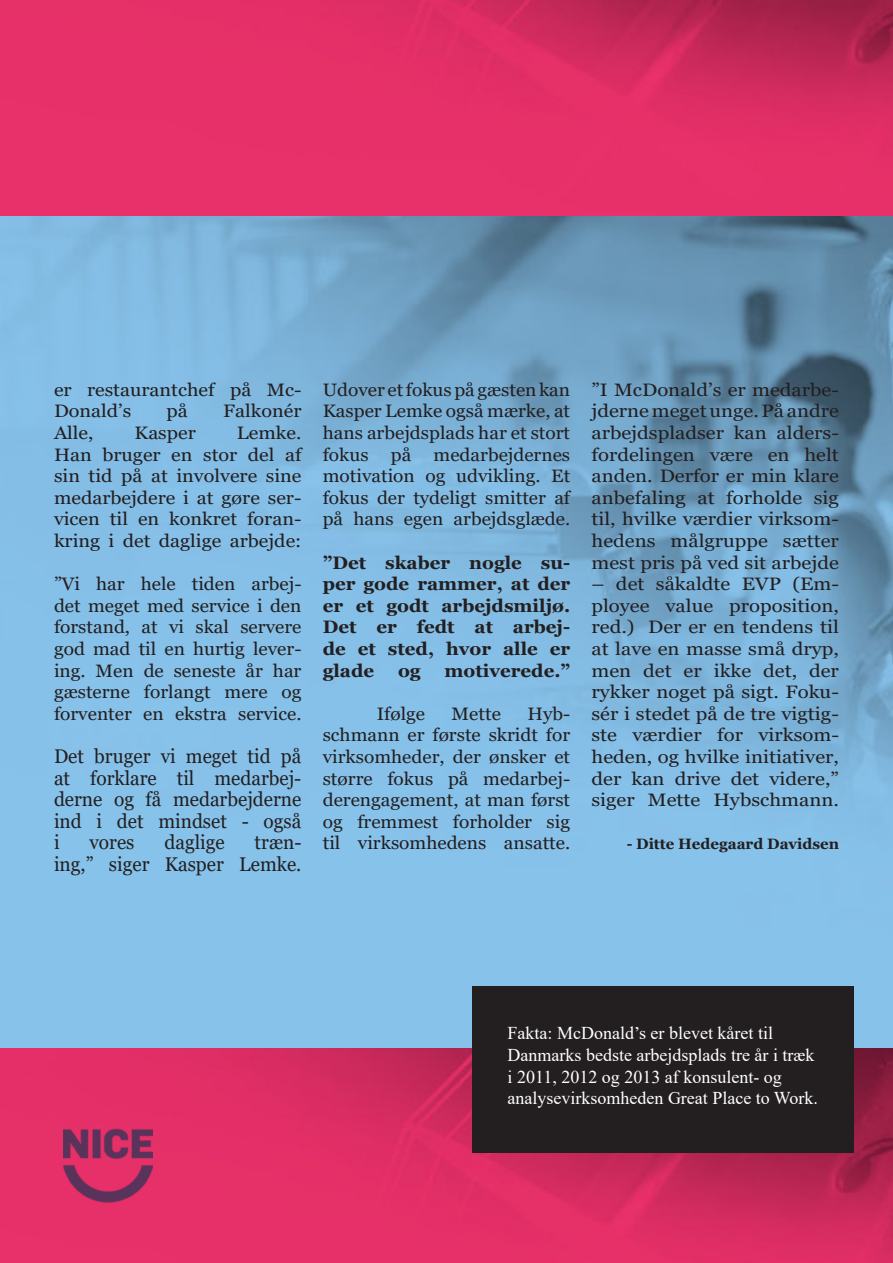
<style>
.page{position:relative;width:893px;height:1263px;background:#fff}
.page>*{position:absolute;margin:0;border:0;box-sizing:border-box;transform-origin:0 0}
.t1{font:19.8px/21.6px "Georgia";color:#231f20;text-align:justify;scale:.96 1}
.t2{font:18px/21.6px "Georgia";color:#231f20;text-align:justify;scale:1.06 1}
.t3{font:18px/21.6px "Georgia";color:#231f20;text-align:justify;scale:1.13 1}
.t4{font:18px/21.6px "Georgia";color:#231f20;scale:1.1 1}
.t5{font:18px/21.6px "Times New Roman";color:#fff}
.t6{font:700 18px/21.6px "Georgia";color:#231f20;text-align:justify;scale:1.04 1}
.t7{font:700 15px "Georgia";color:#231f20}
</style>
<div class="page">
<img style="left:0;top:215px;width:893px;height:833px">
<img style="left:0;top:1048px;width:893px;height:215px">
<img style="left:0;top:0;width:893px;height:215px">
<div style="left:472px;top:986px;width:382px;height:167px;background:#231f20"></div>
<img style="left:64px;top:1121px;width:89px;height:89px">
<p class="t4" style="left:54px;top:379px;width:226px">er restaurantchef på Mc-<br>Donald’s</p>
<p class="t4" style="left:167px;top:401px;width:21px">på</p>
<p class="t4" style="left:223px;top:401px;width:73px">Falkonér</p>
<p class="t4" style="left:54px;top:422px;width:37px">Alle,</p>
<p class="t4" style="left:135px;top:422px;width:57px">Kasper</p>
<p class="t4" style="left:237px;top:422px;width:60px">Lemke.</p>
<p class="t4" style="left:54px;top:444px;width:226px;text-align:justify">Han bruger en stor del af sin tid på at involvere sine medarbejdere i at gøre ser&shy;vicen til en konkret foran&shy;kring i det daglige arbejde:</p>
<p class="t2" style="left:54px;top:574px;width:235px">”Vi har hele tiden arbej&shy;det meget med service i den forstand, at vi skal servere god mad til en hurtig lever&shy;ing. Men de seneste år har gæsterne forlangt mere og forventer en ekstra service.</p>
<p class="t1" style="left:54px;top:746px;width:259px">Det bruger vi meget tid på at forklare til medarbej&shy;derne og få medarbejderne</p>
<p class="t1" style="left:54px;top:811px;width:259px">ind i det mindset - også i</p>
<p class="t1" style="left:89px;top:832px;width:48px">vores</p>
<p class="t1" style="left:164px;top:832px;width:64px">daglige</p>
<p class="t1" style="left:54px;top:832px;width:259px;text-align:right">træn-<br>ing,” siger Kasper Lemke.</p>
<p class="t2" style="left:323px;top:379px;width:235px">Udover et fokus på gæsten kan Kasper Lemke også mærke, at hans arbejdsplads har et stort fokus på medarbejdernes motivation og udvikling. Et fokus der tydeligt smitter af på hans egen arbejdsglæde.</p>
<p class="t6" style="left:323px;top:552px;width:239px">”Det skaber nogle su&shy;per gode rammer, at der er et godt arbejdsmiljø.<br>Det er fedt at arbej&shy;de et sted, hvor alle er glade</p>
<p class="t6" style="left:398px;top:660px;width:23px">og</p>
<p class="t6" style="left:444px;top:660px;width:122px">motiverede.”</p>
<p class="t2" style="left:377px;top:703px;width:47px">Ifølge</p>
<p class="t2" style="left:452px;top:703px;width:48px">Mette</p>
<p class="t2" style="left:323px;top:703px;width:235px;text-indent:205px">Hyb&shy;schmann er første skridt for virksomheder, der ønsker et større fokus på medarbej&shy;derengagement, at man først og fremmest forholder sig til virksomhedens ansatte.</p>
<p class="t3" style="left:591px;top:379px;width:220px">”I McDonald’s er medarbe&shy;jderne meget unge. På andre arbejdspladser kan alders&shy;fordelingen være en helt anden. Derfor er min klare anbefaling at forholde sig til, hvilke værdier virksom&shy;hedens målgruppe sætter mest pris på ved sit arbejde</p>
<p class="t3" style="left:591px;top:574px;width:221px">– det såkaldte EVP (Em&shy;ployee value proposition, red.) Der er en tendens til at lave en masse små dryp, men det er ikke det, der rykker noget på sigt. Foku&shy;sér i stedet på de tre vigtig&shy;ste værdier for virksom&shy;heden, og hvilke initiativer, der kan drive det videre,” siger Mette Hybschmann.</p>
<p class="t7" style="left:627px;top:835px;width:214px">- Ditte Hedegaard Davidsen</p>
<p class="t5" style="left:508px;top:1022px;width:312px">Fakta: McDonald’s er blevet kåret til Danmarks bedste arbejdsplads tre år i træk i 2011, 2012 og 2013 af konsulent- og analysevirksomheden Great Place to Work.</p>
</div>
